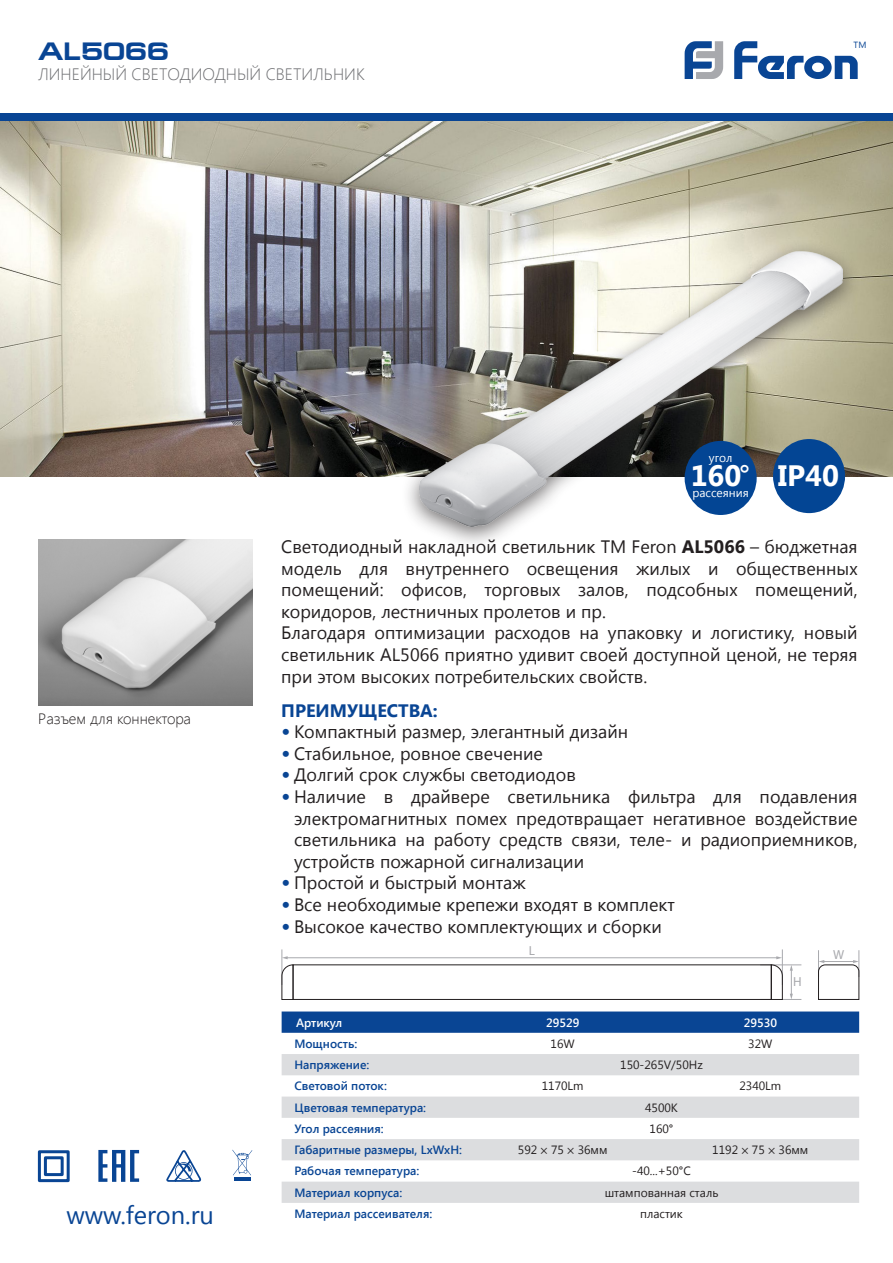
<style>
.page{position:relative;width:893px;height:1263px;background:#fff}
.page>*{position:absolute;margin:0;border:0;box-sizing:border-box;transform-origin:0 0}
.t1{font:700 29.4px "Segoe UI";color:#fff}
.t2{font:25.5px "Segoe UI";color:#094594}
.t3{font:700 25.5px "Europe Ext";color:#094594}
.t4{font:18px/21.6px "Segoe UI";color:#231f20;text-align:justify}
.t5{font:700 18px "Segoe UI";color:#094594}
.t6{font:300 16.5px "Segoe UI";color:#6c6d70}
.t7{font:300 15px "Segoe UI";color:#231f20}
.t8{font:13.05px "Myriad Pro";color:#a8a9ad}
.t9{font:600 12px "Segoe UI";color:#094594}
.t10{font:12px "Segoe UI";color:#231f20}
.t11{font:600 12px "Segoe UI";color:#fff}
.t12{font:12px "Segoe UI";color:#fff}
.t13{font:9px "Segoe UI";color:#094594}
.s1{font-weight:400}
.s2{font-weight:700}
.s3{font-weight:700;font-size:22.5px;color:#094594}
.s4{font-family:"Myriad Pro"}
</style>
<div class="page">
<img style="left:0;top:120px;width:893px;height:356px">
<svg style="left:282px;top:1011px;width:577px;height:22px;background:#114b97"></svg>
<svg style="left:282px;top:1054px;width:577px;height:149px;fill:#dcdddf"></svg>
<div style="left:0;top:113px;width:893px;height:7px;background:#094594"></div>
<svg style="left:98px;top:1150px;width:41px;height:32px"></svg>
<hr style="left:234px;top:1178px;width:16px;height:3px;background:#094594">
<svg style="left:232px;top:1150px;width:20px;height:25px"></svg>
<div style="left:401px;top:239px;width:460px;height:311px;background:#231f20;opacity:.64"></div>
<img style="left:419px;top:252px;width:423px;height:275px">
<svg style="left:37px;top:1150px;width:33px;height:33px"></svg>
<svg style="left:166px;top:1150px;width:36px;height:32px"></svg>
<svg style="left:685px;top:41px;width:38px;height:38px"></svg>
<svg style="left:734px;top:41px;width:124px;height:38px"></svg>
<div style="left:773px;top:439px;width:72px;height:74px;background:#034594;border-radius:50%"></div>
<img style="left:39px;top:540px;width:214px;height:165px">
<svg style="left:790px;top:965px;width:3px;height:34px"></svg>
<hr style="left:782px;top:949px;width:1px;height:36px;background:#a8a9ad">
<hr style="left:282px;top:949px;width:1px;height:36px;background:#a8a9ad">
<hr style="left:287px;top:957px;width:490px;height:1px;background:#a8a9ad">
<hr style="left:760px;top:964px;width:41px;height:1px;background:#a8a9ad">
<hr style="left:760px;top:999px;width:41px;height:1px;background:#a8a9ad">
<div style="left:293px;top:964px;width:479px;height:36px;border:1px solid #231f20"></div>
<svg style="left:771px;top:956px;width:12px;height:44px"></svg>
<svg style="left:282px;top:956px;width:12px;height:44px"></svg>
<svg style="left:818px;top:950px;width:42px;height:50px"></svg>
<div style="left:685px;top:441px;width:72px;height:74px;background:#034594;border-radius:50%"></div>
<p class="t3" style="left:38px;top:38px;width:132px">AL5066</p>
<p class="t13" style="left:854px;top:38px;width:14px">TM</p>
<p class="t6" style="left:38px;top:62px;width:328px">ЛИНЕЙНЫЙ СВЕТОДИОДНЫЙ СВЕТИЛЬНИК</p>
<p class="t12" style="left:709px;top:449px;width:25px">угол</p>
<p class="t12" style="left:692px;top:484px;width:58px">рассеяния</p>
<p class="t1" style="left:691px;top:455px;width:61px">160<span class="s1">°</span></p>
<p class="t1" style="left:778px;top:455px;width:63px">IP40</p>
<p class="t7" style="left:38px;top:709px;width:154px">Разъем для коннектора</p>
<p class="t4" style="left:281px;top:535px;width:578px">Светодиодный накладной светильник ТМ Feron <span class="s2">AL5066</span> – бюджетная модель для внутреннего освещения жилых и общественных помещений: офисов, торговых залов, подсобных помещений, коридоров, лестничных пролетов и пр.</p>
<p class="t4" style="left:281px;top:621px;width:578px">Благодаря оптимизации расходов на упаковку и логистику, новый светильник AL5066 приятно удивит своей доступной ценой, не теряя при этом высоких потребительских свойств.</p>
<p class="t5" style="left:281px;top:697px;width:158px">ПРЕИМУЩЕСТВА:</p>
<p class="t4" style="left:281px;top:720px;width:348px"><span class="s3">•</span> Компактный размер, элегантный дизайн</p>
<p class="t4" style="left:281px;top:742px;width:263px"><span class="s3">•</span> Стабильное, ровное свечение</p>
<p class="t4" style="left:281px;top:763px;width:296px"><span class="s3">•</span> Долгий срок службы светодиодов</p>
<p class="t4" style="left:294px;top:785px;width:565px;text-indent:-13px"><span class="s3">•</span> Наличие в драйвере светильника фильтра для подавления электромагнитных помех предотвращает негативное воздействие светильника на работу средств связи, теле- и радиоприемников, устройств пожарной сигнализации</p>
<p class="t4" style="left:281px;top:871px;width:246px"><span class="s3">•</span> Простой и быстрый монтаж</p>
<p class="t4" style="left:281px;top:893px;width:395px"><span class="s3">•</span> Все необходимые крепежи входят в комплект</p>
<p class="t4" style="left:281px;top:914px;width:382px"><span class="s3">•</span> Высокое качество комплектующих и сборки</p>
<p class="t8" style="left:529px;top:943px;width:8px">L</p>
<p class="t8" style="left:833px;top:946px;width:13px">W</p>
<p class="t8" style="left:793px;top:973px;width:10px">H</p>
<p class="t11" style="left:296px;top:1014px;width:48px">Артикул</p>
<p class="t11" style="left:546px;top:1014px;width:35px">29529</p>
<p class="t11" style="left:744px;top:1014px;width:35px">29530</p>
<p class="t9" style="left:294px;top:1035px;width:64px">Мощность:</p>
<p class="t10" style="left:551px;top:1035px;width:26px">16W</p>
<p class="t10" style="left:748px;top:1035px;width:26px">32W</p>
<p class="t9" style="left:294px;top:1056px;width:77px">Напряжение:</p>
<p class="t10" style="left:620px;top:1056px;width:84px">150-265V/50Hz</p>
<p class="t9" style="left:294px;top:1078px;width:94px">Световой поток:</p>
<p class="t10" style="left:542px;top:1078px;width:43px">1170Lm</p>
<p class="t10" style="left:739px;top:1078px;width:43px">2340Lm</p>
<p class="t9" style="left:294px;top:1099px;width:133px">Цветовая температура:</p>
<p class="t10" style="left:645px;top:1099px;width:34px">4500К</p>
<p class="t9" style="left:294px;top:1120px;width:91px">Угол рассеяния:</p>
<p class="t10" style="left:650px;top:1120px;width:25px">160°</p>
<p class="t9" style="left:294px;top:1141px;width:169px">Габаритные размеры, LxWxH:</p>
<p class="t10" style="left:518px;top:1142px;width:91px">592 <span class="s4">×</span> 75 <span class="s4">×</span> 36мм</p>
<p class="t10" style="left:712px;top:1142px;width:98px">1192 <span class="s4">×</span> 75 <span class="s4">×</span> 36мм</p>
<p class="t9" style="left:294px;top:1163px;width:126px">Рабочая температура:</p>
<p class="t10" style="left:632px;top:1163px;width:60px">-40...+50°C</p>
<p class="t9" style="left:294px;top:1184px;width:109px">Материал корпуса:</p>
<p class="t10" style="left:605px;top:1184px;width:115px">штампованная сталь</p>
<p class="t2" style="left:66px;top:1197px;width:149px">www.feron.ru</p>
<p class="t9" style="left:294px;top:1205px;width:139px">Материал рассеивателя:</p>
<p class="t10" style="left:640px;top:1205px;width:44px">пластик</p>
</div>
